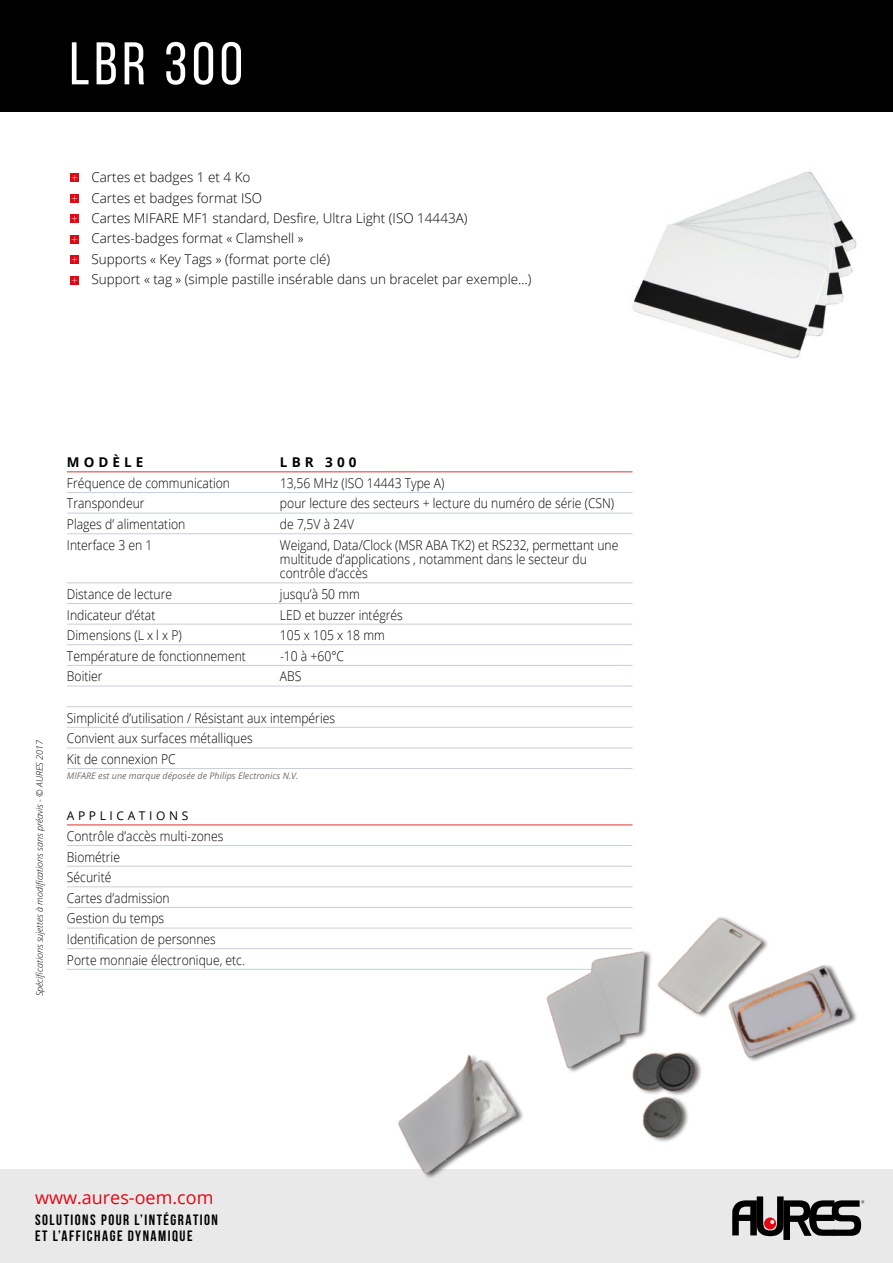
<style>
.page{position:relative;width:893px;height:1263px;background:#fff}
.page>*{position:absolute;margin:0;border:0;box-sizing:border-box;transform-origin:0 0}
.t1{font:60px "Bebas Neue";letter-spacing:.075em;color:#fff}
.t2{font:18px "Open Sans";color:#e30613}
.t3{font:700 15px/16.5px "Bebas Neue";letter-spacing:.1em;color:#000}
.t4{font:300 13.5px/20.7px "Open Sans";color:#000;scale:.9 1}
.t5{font:300 13.5px/20.4px "Open Sans";color:#000}
.t6{font:700 13.5px "Open Sans";letter-spacing:.3em;color:#000}
.t7{font:12px "Open Sans";letter-spacing:.3em;color:#000}
.t8{font:italic 300 9px "Open Sans";color:#000}
.t9{font:italic 9px "Open Sans";color:#706f6f}
</style>
<div class="page">
<div style="left:0;top:0;width:893px;height:112px;background:#000"></div>
<div style="left:0;top:1169px;width:893px;height:94px;background:#e9e9e9"></div>
<svg style="left:732px;top:1196px;width:132px;height:44px"></svg>
<svg style="left:70px;top:174px;width:9px;height:8px"></svg>
<svg style="left:72px;top:175px;width:5px;height:6px"></svg>
<svg style="left:70px;top:194px;width:9px;height:9px"></svg>
<svg style="left:70px;top:215px;width:9px;height:8px"></svg>
<svg style="left:72px;top:216px;width:5px;height:6px"></svg>
<svg style="left:70px;top:235px;width:9px;height:8px"></svg>
<svg style="left:72px;top:236px;width:5px;height:6px"></svg>
<svg style="left:70px;top:255px;width:9px;height:9px"></svg>
<svg style="left:70px;top:276px;width:9px;height:8px"></svg>
<svg style="left:72px;top:277px;width:5px;height:6px"></svg>
<hr style="left:67px;top:471px;width:565px;height:1px;background:#d33">
<hr style="left:67px;top:492px;width:565px;height:1px;background:#c8cfd7">
<hr style="left:67px;top:513px;width:565px;height:1px;background:#c8cfd7">
<hr style="left:67px;top:533px;width:565px;height:1px;background:#c8cfd7">
<hr style="left:67px;top:582px;width:565px;height:1px;background:#c8cfd7">
<hr style="left:67px;top:603px;width:565px;height:1px;background:#c8cfd7">
<hr style="left:67px;top:624px;width:565px;height:1px;background:#c8cfd7">
<hr style="left:67px;top:644px;width:565px;height:1px;background:#c8cfd7">
<hr style="left:67px;top:665px;width:565px;height:1px;background:#c8cfd7">
<hr style="left:67px;top:686px;width:565px;height:1px;background:#c8cfd7">
<hr style="left:67px;top:706px;width:565px;height:1px;background:#c8cfd7">
<hr style="left:67px;top:727px;width:565px;height:1px;background:#c8cfd7">
<hr style="left:67px;top:747px;width:565px;height:1px;background:#c8cfd7">
<hr style="left:67px;top:768px;width:565px;height:1px;background:#c8cfd7">
<hr style="left:67px;top:824px;width:565px;height:1px;background:#d33">
<hr style="left:67px;top:845px;width:565px;height:1px;background:#c8cfd7">
<hr style="left:67px;top:866px;width:565px;height:1px;background:#c8cfd7">
<hr style="left:67px;top:886px;width:565px;height:1px;background:#c8cfd7">
<hr style="left:67px;top:907px;width:565px;height:1px;background:#c8cfd7">
<hr style="left:67px;top:928px;width:565px;height:1px;background:#c8cfd7">
<hr style="left:67px;top:948px;width:565px;height:1px;background:#c8cfd7">
<hr style="left:67px;top:969px;width:565px;height:1px;background:#c8cfd7">
<img style="left:632px;top:171px;width:225px;height:188px">
<img style="left:427px;top:768px;width:430px;height:374px">
<img style="left:398px;top:1031px;width:143px;height:147px">
<h1 class="t1" style="left:69px;top:31px;width:175px">LBR 300</h1>
<p class="t5" style="left:91px;top:167px;width:442px">Cartes et badges 1 et 4 Ko<br>Cartes et badges format ISO<br>Cartes MIFARE MF1 standard, Desfire, Ultra Light (ISO 14443A)<br>Cartes-badges format « Clamshell »<br>Supports « Key Tags » (format porte clé)<br>Support « tag » (simple pastille insérable dans un bracelet par exemple…)</p>
<p class="t8" style="left:33px;top:996px;width:258px;rotate:-90deg">Spécifications sujettes à modifications sans préavis - © AURES 2017</p>
<p class="t6" style="left:67px;top:453px;width:78px">MODÈLE</p>
<p class="t6" style="left:280px;top:453px;width:78px">LBR 300</p>
<p class="t4" style="left:67px;top:472px;width:183px">Fréquence de communication</p>
<p class="t4" style="left:280px;top:472px;width:184px">13,56 MHz (ISO 14443 Type A)</p>
<p class="t4" style="left:67px;top:493px;width:88px">Transpondeur</p>
<p class="t4" style="left:280px;top:493px;width:373px">pour lecture des secteurs + lecture du numéro de série (CSN)</p>
<p class="t4" style="left:67px;top:513px;width:133px">Plages d’ alimentation</p>
<p class="t4" style="left:280px;top:513px;width:84px">de 7,5V à 24V</p>
<p class="t4" style="left:67px;top:534px;width:96px">Interface 3 en 1</p>
<p class="t4" style="left:280px;top:537px;width:378px;line-height:14.2px">Weigand, Data/Clock (MSR ABA TK2) et RS232, permettant une multitude d’applications , notamment dans le secteur du contrôle d’accès</p>
<p class="t4" style="left:67px;top:583px;width:118px">Distance de lecture</p>
<p class="t4" style="left:280px;top:583px;width:90px">jusqu’à 50 mm</p>
<p class="t4" style="left:67px;top:604px;width:100px">Indicateur d’état</p>
<p class="t4" style="left:280px;top:604px;width:138px">LED et buzzer intégrés</p>
<p class="t4" style="left:67px;top:624px;width:129px">Dimensions (L x l x P)</p>
<p class="t4" style="left:280px;top:624px;width:118px">105 x 105 x 18 mm</p>
<p class="t4" style="left:67px;top:645px;width:200px">Température de fonctionnement</p>
<p class="t4" style="left:280px;top:645px;width:73px">-10 à +60°C</p>
<p class="t4" style="left:67px;top:666px;width:41px">Boitier</p>
<p class="t4" style="left:280px;top:666px;width:25px">ABS</p>
<p class="t4" style="left:67px;top:707px;width:299px">Simplicité d’utilisation / Résistant aux intempéries<br>Convient aux surfaces métalliques<br>Kit de connexion PC</p>
<p class="t9" style="left:67px;top:769px;width:233px">MIFARE est une marque déposée de Philips Electronics N.V.</p>
<p class="t7" style="left:67px;top:808px;width:123px">APPLICATIONS</p>
<p class="t4" style="left:67px;top:825px;width:199px">Contrôle d’accès multi-zones<br>Biométrie<br>Sécurité<br>Cartes d’admission<br>Gestion du temps<br>Identification de personnes<br>Porte monnaie électronique, etc.</p>
<h2 class="t2" style="left:35px;top:1185px;width:180px">www.aures-oem.com</h2>
<p class="t3" style="left:35px;top:1211px;width:184px">SOLUTIONS POUR L’INTÉGRATION<br>ET L’AFFICHAGE DYNAMIQUE</p>
</div>
